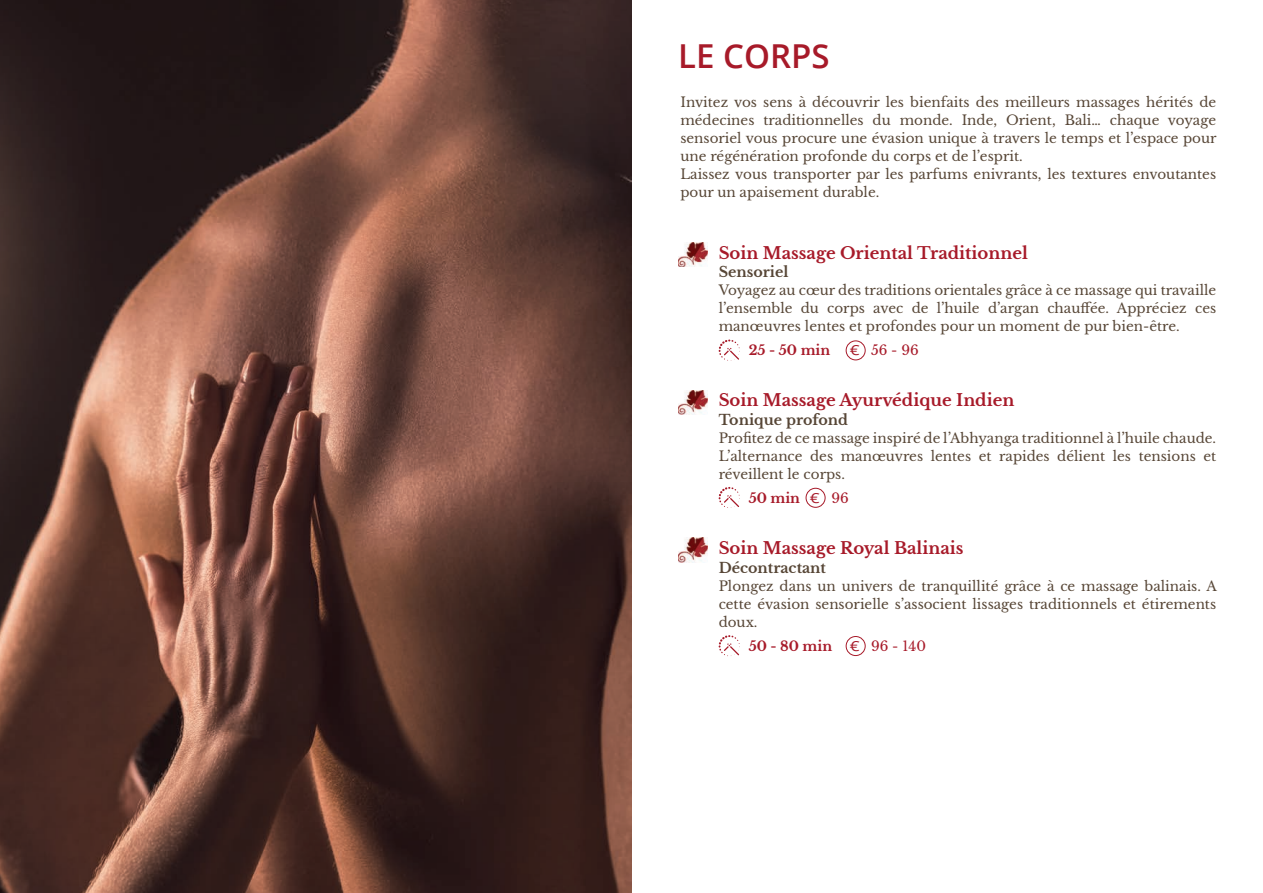
<style>
.page{position:relative;width:1263px;height:893px;background:#fff}
.page>*{position:absolute;margin:0;border:0;box-sizing:border-box;transform-origin:0 0}
.t1{font:600 33px "Open Sans";color:#a71a29}
.t2{font:700 16.5px "Libre Baskerville";color:#a71a29}
.t3{font:700 14.25px "Libre Baskerville";color:#574636}
.t4{font:13.95px "Open Sans";color:#a71a29;scale:1.2 1}
.t5{font:13.5px/18px "Libre Baskerville";color:#574636;text-align:justify}
.t6{font:700 13.5px "Libre Baskerville";color:#a71a29}
.t7{font:13.5px "Libre Baskerville";color:#a71a29}
</style>
<div class="page">
<img style="left:0;top:0;width:631px;height:893px">
<svg style="left:719px;top:340px;width:21px;height:21px"></svg>
<div style="left:846px;top:341px;width:19px;height:19px;border:1px solid #a71a29;border-radius:50%"></div>
<svg style="left:719px;top:635px;width:21px;height:22px"></svg>
<div style="left:846px;top:636px;width:19px;height:20px;border:1px solid #a71a29;border-radius:50%"></div>
<svg style="left:719px;top:487px;width:21px;height:21px"></svg>
<div style="left:806px;top:488px;width:19px;height:19px;border:1px solid #a71a29;border-radius:50%"></div>
<img style="left:678px;top:390px;width:29px;height:25px">
<img style="left:678px;top:242px;width:29px;height:25px">
<img style="left:678px;top:538px;width:29px;height:24px">
<h1 class="t1" style="left:678px;top:33px;width:153px">LE CORPS</h1>
<p class="t5" style="left:680px;top:93px;width:538px;text-align:left">Invitez vos sens à découvrir les bienfaits des meilleurs massages hérités de médecines traditionnelles du monde. Inde, Orient, Bali… chaque voyage sensoriel vous procure une évasion unique à travers le temps et l’espace pour une régénération profonde du corps et de l’esprit.<br>Laissez vous transporter par les parfums enivrants, les textures envoutantes pour un apaisement durable.</p>
<p class="t2" style="left:719px;top:242px;width:311px">Soin Massage Oriental Traditionnel</p>
<p class="t3" style="left:719px;top:263px;width:71px">Sensoriel</p>
<p class="t5" style="left:719px;top:281px;width:499px">Voyagez au cœur des traditions orientales grâce à ce massage qui travaille l’ensemble du corps avec de l’huile d’argan chauffée. Appréciez ces manœuvres lentes et profondes pour un moment de pur bien-être.</p>
<p class="t6" style="left:749px;top:342px;width:83px">25 - 50 min</p>
<p class="t7" style="left:871px;top:342px;width:49px">56 - 96</p>
<p class="t2" style="left:719px;top:390px;width:297px">Soin Massage Ayurvédique Indien</p>
<p class="t3" style="left:719px;top:411px;width:131px">Tonique profond</p>
<p class="t5" style="left:719px;top:429px;width:499px">Profitez de ce massage inspiré de l’Abhyanga traditionnel à l’huile chaude.<br>L’alternance des manœuvres lentes et rapides délient les tensions et réveillent le corps.</p>
<p class="t6" style="left:749px;top:490px;width:53px">50 min</p>
<p class="t7" style="left:831px;top:490px;width:19px">96</p>
<p class="t2" style="left:719px;top:538px;width:246px">Soin Massage Royal Balinais</p>
<p class="t3" style="left:719px;top:559px;width:109px">Décontractant</p>
<p class="t5" style="left:719px;top:577px;width:500px">Plongez dans un univers de tranquillité grâce à ce massage balinais. A cette évasion sensorielle s’associent lissages traditionnels et étirements doux.</p>
<p class="t6" style="left:749px;top:638px;width:85px">50 - 80 min</p>
<p class="t7" style="left:871px;top:638px;width:56px">96 - 140</p>
<p class="t4" style="left:850px;top:341px;width:10px">€</p>
<p class="t4" style="left:810px;top:488px;width:10px">€</p>
<p class="t4" style="left:850px;top:636px;width:10px">€</p>
</div>
